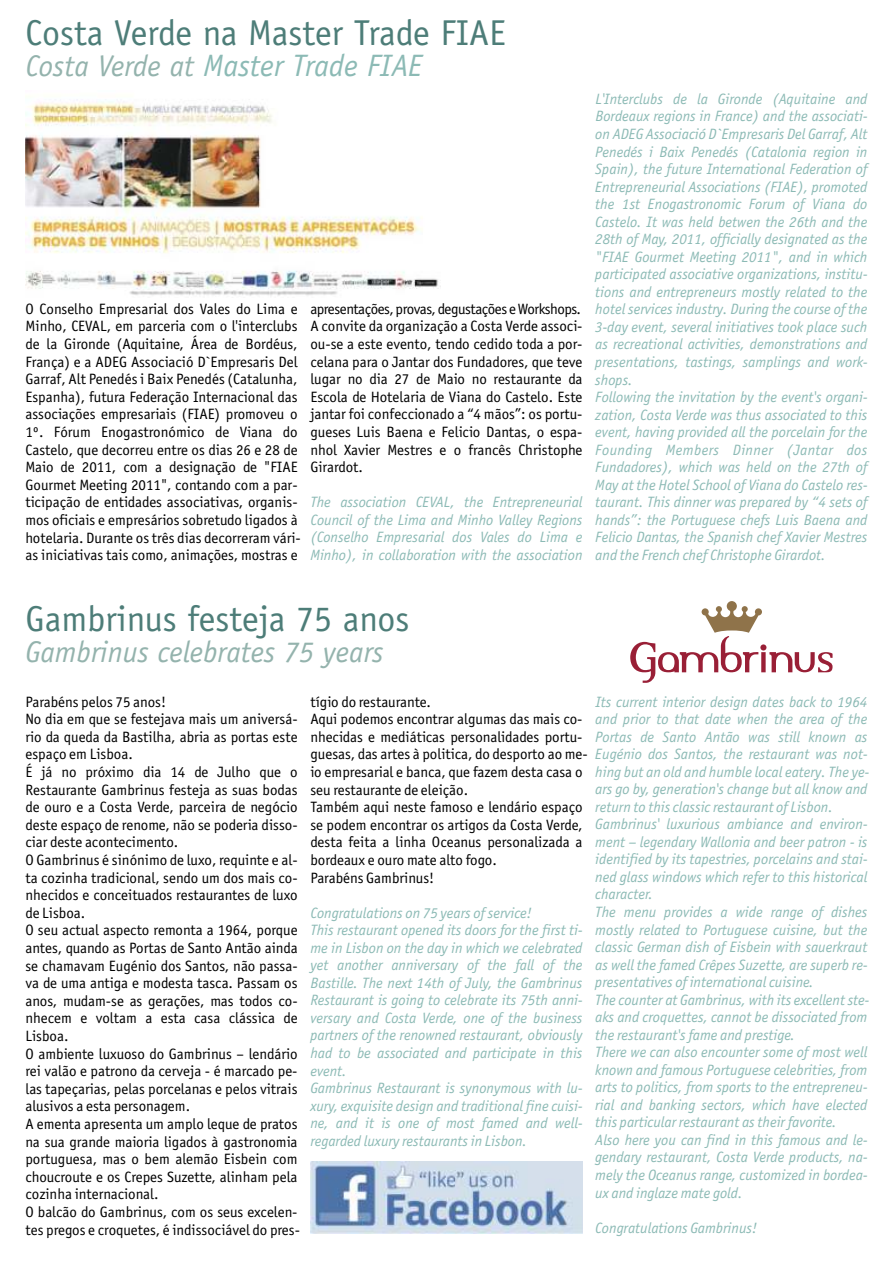
<style>
.page{position:relative;width:893px;height:1263px;background:#fff}
.page>*{position:absolute;margin:0;border:0;box-sizing:border-box;transform-origin:0 0}
.t1{font:36px "Officina Sans";color:#4d7d78}
.t2{font:italic 31.05px "Officina Sans";color:#8cbab5}
.t3{font:italic 30px "Officina Sans";color:#94b3ad}
.t4{font:italic 15px/17.5px "Officina Sans";color:#8cbab5}
.t5{font:15px/17.5px "Officina Sans";color:#000}
.s1{font-size:30px;color:#94b3ad}
</style>
<div class="page">
<img style="left:26px;top:99px;width:413px;height:197px">
<svg style="left:630px;top:601px;width:202px;height:82px"></svg>
<img style="left:310px;top:1161px;width:273px;height:73px">
<h1 class="t1" style="left:26px;top:18px;width:482px">Costa Verde na Master Trade FIAE</h1>
<h2 class="t2" style="left:26px;top:53px;width:399px"><span class="s1">Costa Verde at</span> Master Trade FIAE</h2>
<p class="t5" style="left:25px;top:301px;width:277px">O Conselho Empresarial dos Vales do Lima e Minho, CEVAL, em parceria com o l'interclubs de la Gironde (Aquitaine, Área de Bordéus, França) e a ADEG Associació D`Empresaris Del Garraf, Alt Penedés i Baix Penedés (Catalunha, Espanha), futura Federação Internacional das associações empresariais (FIAE) promoveu o 1º. Fórum Enogastronómico de Viana do Castelo, que decorreu entre os dias 26 e 28 de Maio de 2011, com a designação de "FIAE Gourmet Meeting 2011", contando com a par&shy;ticipação de entidades associativas, organis&shy;mos oficiais e empresários sobretudo ligados à hotelaria. Durante os três dias decorreram vári&shy;as iniciativas tais como, animações, mostras e</p>
<p class="t5" style="left:310px;top:301px;width:274px;text-align:justify">apresentações,provas,degustações eWorkshops.<br>A convite da organização a Costa Verde associ&shy;ou-se a este evento, tendo cedido toda a por&shy;celana para o Jantar dos Fundadores, que teve lugar no dia 27 de Maio no restaurante da Escola de Hotelaria de Viana do Castelo. Este jantar foi confeccionado a “4 mãos”: os portu&shy;gueses Luis Baena e Felicio Dantas, o espa&shy;nhol Xavier Mestres e o francês Christophe Girardot.</p>
<p class="t4" style="left:310px;top:495px;width:274px;text-align:justify">The association CEVAL, the Entrepreneurial Council of the Lima and Minho Valley Regions (Conselho Empresarial dos Vales do Lima e Minho), in collaboration with the association</p>
<p class="t4" style="left:595px;top:91px;width:274px">L'Interclubs de la Gironde (Aquitaine and Bordeaux regions in France) and the associati&shy;on ADEG Associació D`Empresaris Del Garraf, Alt Penedés i Baix Penedés (Catalonia region in Spain), the future International Federation of Entrepreneurial Associations (FIAE), promoted the 1st Enogastronomic Forum of Viana do Castelo. It was held betwen the 26th and the 28th of May, 2011, officially designated as the "FIAE Gourmet Meeting 2011", and in which participated associative organizations, institu&shy;tions and entrepreneurs mostly related to the hotel services industry. During the course of the 3-day event, several initiatives took place such as recreational activities, demonstrations and presentations, tastings, samplings and work&shy;shops.<br>Following the invitation by the event's organi&shy;zation, Costa Verde was thus associated to this event, having provided all the porcelain for the Founding Members Dinner (Jantar dos Fundadores), which was held on the 27th of May at the Hotel School of Viana do Castelo res&shy;taurant. This dinner was prepared by “4 sets of hands”: the Portuguese chefs Luis Baena and Felicio Dantas, the Spanish chef Xavier Mestres and the French chef Christophe Girardot.</p>
<h1 class="t1" style="left:26px;top:604px;width:386px">Gambrinus festeja 75 anos</h1>
<h3 class="t3" style="left:26px;top:639px;width:360px">Gambrinus celebrates 75 years</h3>
<p class="t5" style="left:25px;top:694px;width:276px">Parabéns pelos 75 anos!<br>No dia em que se festejava mais um aniversá&shy;rio da queda da Bastilha, abria as portas este espaço em Lisboa.<br>É já no próximo dia 14 de Julho que o Restaurante Gambrinus festeja as suas bodas de ouro e a Costa Verde, parceira de negócio deste espaço de renome, não se poderia disso&shy;ciar deste acontecimento.<br>O Gambrinus é sinónimo de luxo, requinte e al&shy;ta cozinha tradicional, sendo um dos mais co&shy;nhecidos e conceituados restaurantes de luxo de Lisboa.<br>O seu actual aspecto remonta a 1964, porque antes, quando as Portas de Santo Antão ainda se chamavam Eugénio dos Santos, não passa&shy;va de uma antiga e modesta tasca. Passam os anos, mudam-se as gerações, mas todos co&shy;nhecem e voltam a esta casa clássica de Lisboa.<br>O ambiente luxuoso do Gambrinus – lendário rei valão e patrono da cerveja - é marcado pe&shy;las tapeçarias, pelas porcelanas e pelos vitrais alusivos a esta personagem.<br>A ementa apresenta um amplo leque de pratos na sua grande maioria ligados à gastronomia portuguesa, mas o bem alemão Eisbein com choucroute e os Crepes Suzette, alinham pela cozinha internacional.<br>O balcão do Gambrinus, com os seus excelen&shy;tes pregos e croquetes, é indissociável do pres-</p>
<p class="t5" style="left:310px;top:694px;width:279px">tígio do restaurante.<br>Aqui podemos encontrar algumas das mais co&shy;nhecidas e mediáticas personalidades portu&shy;guesas, das artes à politica, do desporto ao me&shy;io empresarial e banca, que fazem desta casa o seu restaurante de eleição.<br>Também aqui neste famoso e lendário espaço se podem encontrar os artigos da Costa Verde, desta feita a linha Oceanus personalizada a bordeaux e ouro mate alto fogo.<br>Parabéns Gambrinus!</p>
<p class="t4" style="left:310px;top:905px;width:274px">Congratulations on 75 years of service!<br>This restaurant opened its doors for the first ti&shy;me in Lisbon on the day in which we celebrated yet another anniversary of the fall of the Bastille. The next 14th of July, the Gambrinus Restaurant is going to celebrate its 75th anni&shy;versary and Costa Verde, one of the business partners of the renowned restaurant, obviously had to be associated and participate in this event.<br>Gambrinus Restaurant is synonymous with lu&shy;xury, exquisite design and traditional fine cuisi&shy;ne, and it is one of most famed and well&shy;regarded luxury restaurants in Lisbon.</p>
<p class="t4" style="left:595px;top:694px;width:276px">Its current interior design dates back to 1964 and prior to that date when the area of the Portas de Santo Antão was still known as Eugénio dos Santos, the restaurant was not&shy;hing but an old and humble local eatery. The ye&shy;ars go by, generation's change but all know and return to this classic restaurant of Lisbon.<br>Gambrinus' luxurious ambiance and environ&shy;ment – legendary Wallonia and beer patron - is identified by its tapestries, porcelains and stai&shy;ned glass windows which refer to this historical character.<br>The menu provides a wide range of dishes mostly related to Portuguese cuisine, but the classic German dish of Eisbein with sauerkraut as well the famed Crêpes Suzette, are superb re&shy;presentatives of international cuisine.<br>The counter at Gambrinus, with its excellent ste&shy;aks and croquettes, cannot be dissociated from the restaurant's fame and prestige.<br>There we can also encounter some of most well known and famous Portuguese celebrities, from arts to politics, from sports to the entrepreneu&shy;rial and banking sectors, which have elected this particular restaurant as their favorite.<br>Also here you can find in this famous and le&shy;gendary restaurant, Costa Verde products, na&shy;mely the Oceanus range, customized in bordea&shy;ux and inglaze mate gold.</p>
<p class="t4" style="left:595px;top:1220px;width:163px">Congratulations Gambrinus!</p>
</div>
